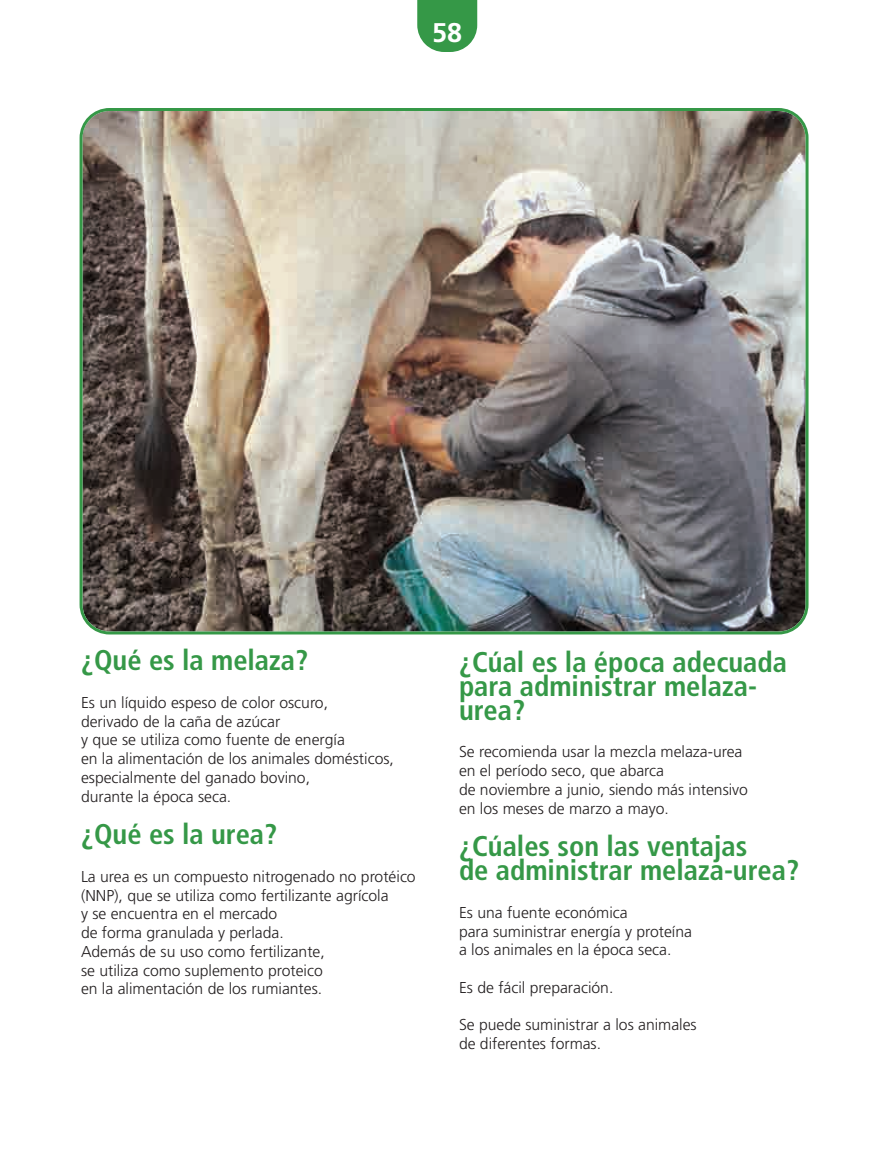
<style>
.page{position:relative;width:891px;height:1161px;background:#fff}
.page>*{position:absolute;margin:0;border:0;box-sizing:border-box;transform-origin:0 0}
.t1{font:700 condensed 28.5px/24px "Frutiger";color:#359847}
.t2{font:700 27px "Frutiger";color:#fff}
.t3{font:300 15.75px/18.8px "Frutiger";color:#231f20}
</style>
<div class="page">
<svg style="left:417px;top:0;width:60px;height:52px;background:#49a25a"></svg>
<img style="left:80px;top:108px;width:729px;height:526px">
<h2 class="t2" style="left:432px;top:22px;width:31px">58</h2>
<h1 class="t1" style="left:81px;top:651px;width:229px">¿Qué es la melaza?</h1>
<p class="t3" style="left:81px;top:694px;width:314px">Es un líquido espeso de color oscuro,<br>derivado de la caña de azúcar<br>y que se utiliza como fuente de energía<br>en la alimentación de los animales domésticos, especialmente del ganado bovino,<br>durante la época seca.</p>
<h1 class="t1" style="left:81px;top:825px;width:198px">¿Qué es la urea?</h1>
<p class="t3" style="left:81px;top:868px;width:336px">La urea es un compuesto nitrogenado no protéico (NNP), que se utiliza como fertilizante agrícola<br>y se encuentra en el mercado<br>de forma granulada y perlada.<br>Además de su uso como fertilizante,<br>se utiliza como suplemento proteico<br>en la alimentación de los rumiantes.</p>
<h1 class="t1" style="left:459px;top:652px;width:330px">¿Cúal es la época adecuada para administrar melaza&shy;urea?</h1>
<p class="t3" style="left:459px;top:744px;width:291px">Se recomienda usar la mezcla melaza-urea en el período seco, que abarca<br>de noviembre a junio, siendo más intensivo en los meses de marzo a mayo.</p>
<h1 class="t1" style="left:459px;top:837px;width:342px">¿Cúales son las ventajas<br>de administrar melaza-urea?</h1>
<p class="t3" style="left:459px;top:904px;width:235px">Es una fuente económica<br>para suministrar energía y proteína a los animales en la época seca.</p>
<p class="t3" style="left:459px;top:979px;width:156px">Es de fácil preparación.</p>
<p class="t3" style="left:459px;top:1017px;width:239px">Se puede suministrar a los animales de diferentes formas.</p>
</div>
